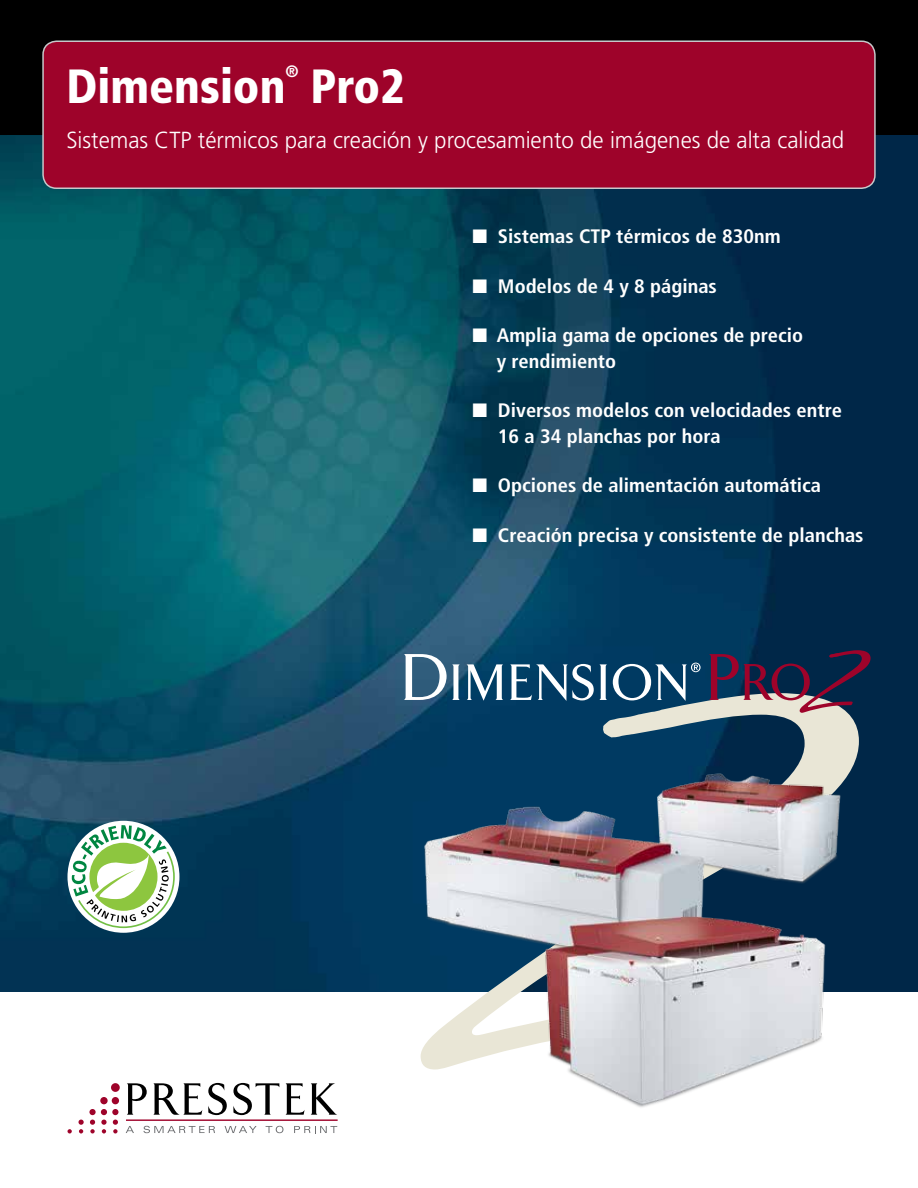
<style>
.page{position:relative;width:918px;height:1188px;background:#fff}
.page>*{position:absolute;margin:0;border:0;box-sizing:border-box;transform-origin:0 0}
.t1{font:900 condensed 48px "Frutiger LT Std";color:#fff}
.t2{font:300 23.25px "Frutiger LT Std";color:#fff;scale:.96 1}
.t3{font:700 condensed 19.5px/25.5px "Frutiger LT Std";color:#fff;scale:1.05 1}
.t4{font:900 condensed 16.5px "Frutiger LT Std";color:#fff}
</style>
<div class="page">
<img style="left:0;top:135px;width:918px;height:857px">
<div style="left:111px;top:1083px;width:9px;height:9px;background:#9e032a;border-radius:50%"></div>
<div style="left:112px;top:1097px;width:7px;height:7px;background:#9e032a;border-radius:50%"></div>
<svg style="left:68px;top:1129px;width:4px;height:4px"></svg>
<div style="left:100px;top:1097px;width:8px;height:7px;background:#9e032a;border-radius:50%"></div>
<svg style="left:101px;top:1109px;width:17px;height:24px"></svg>
<div style="left:89px;top:1109px;width:7px;height:6px;background:#9e032a;border-radius:50%"></div>
<svg style="left:90px;top:1120px;width:5px;height:13px"></svg>
<svg style="left:78px;top:1120px;width:6px;height:13px"></svg>
<svg style="left:127px;top:1083px;width:20px;height:32px"></svg>
<svg style="left:153px;top:1083px;width:49px;height:32px"></svg>
<svg style="left:208px;top:1083px;width:19px;height:32px"></svg>
<svg style="left:233px;top:1083px;width:46px;height:32px"></svg>
<svg style="left:285px;top:1083px;width:20px;height:32px"></svg>
<svg style="left:311px;top:1083px;width:26px;height:32px"></svg>
<svg style="left:126px;top:1126px;width:8px;height:7px"></svg>
<svg style="left:143px;top:1126px;width:72px;height:7px"></svg>
<svg style="left:225px;top:1126px;width:32px;height:7px"></svg>
<svg style="left:266px;top:1126px;width:17px;height:7px"></svg>
<svg style="left:294px;top:1126px;width:43px;height:7px"></svg>
<hr style="left:126px;top:1119px;width:212px;height:2px;background:#9e032a">
<div style="left:0;top:0;width:918px;height:135px;background:#000"></div>
<div style="left:43px;top:41px;width:832px;height:147px;background:#9e032a;border-radius:14px"></div>
<div style="left:42px;top:40px;width:834px;height:149px;border:2px solid #c7c8ca;border-radius:14px"></div>
<div style="left:68px;top:821px;width:111px;height:112px;background:#fff;border-radius:50%"></div>
<svg style="left:72px;top:825px;width:103px;height:103px"></svg>
<svg style="left:421px;top:693px;width:438px;height:299px;background:#2c5672"></svg>
<img style="left:405px;top:764px;width:449px;height:344px">
<svg style="left:404px;top:654px;width:56px;height:46px"></svg>
<svg style="left:466px;top:664px;width:37px;height:37px"></svg>
<svg style="left:510px;top:664px;width:97px;height:37px"></svg>
<svg style="left:709px;top:650px;width:162px;height:63px;background:#4a445e"></svg>
<svg style="left:613px;top:663px;width:88px;height:38px"></svg>
<h1 class="t1" style="left:66px;top:57px;width:221px">Dimension</h1>
<p class="t4" style="left:286px;top:62px;width:15px">®</p>
<h1 class="t1" style="left:310px;top:57px;width:96px">Pro2</h1>
<p class="t2" style="left:66px;top:127px;width:812px">Sistemas CTP térmicos para creación y procesamiento de imágenes de alta calidad</p>
<p class="t3" style="left:472px;top:224px;width:295px">■ Sistemas CTP térmicos de 830nm</p>
<p class="t3" style="left:472px;top:273px;width:234px">■ Modelos de 4 y 8 páginas</p>
<p class="t3" style="left:497px;top:323px;width:293px;text-indent:-24px">■ Amplia gama de opciones de precio y rendimiento</p>
<p class="t3" style="left:498px;top:398px;width:329px;text-indent:-25px">■ Diversos modelos con velocidades entre<br>16 a 34 planchas por hora</p>
<p class="t3" style="left:472px;top:473px;width:334px">■ Opciones de alimentación automática</p>
<p class="t3" style="left:472px;top:522px;width:374px">■ Creación precisa y consistente de planchas</p>
</div>
